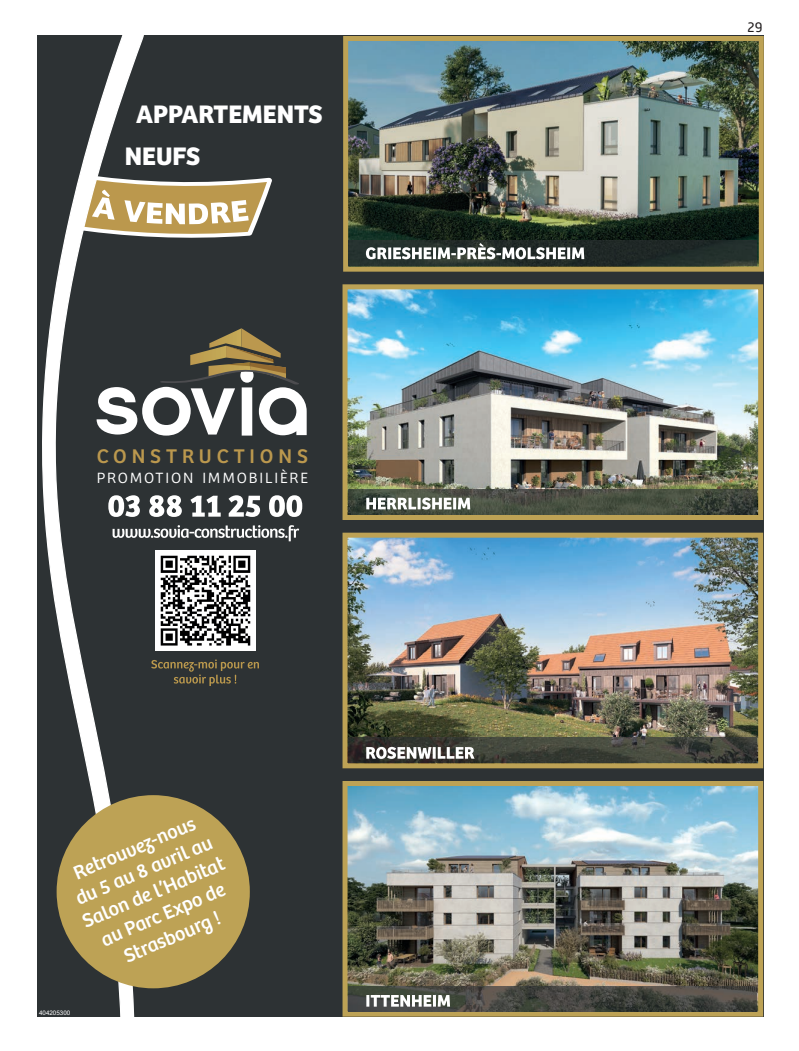
<style>
.page{position:relative;width:799px;height:1051px;background:#fff}
.page>*{position:absolute;margin:0;border:0;box-sizing:border-box;transform-origin:0 0}
.t1{font:700 26.25px/41.9px "Bree";color:#fff}
.t2{font:20.5px "Bree";letter-spacing:.235em;color:#bb984e}
.t3{font:20.12px/24.1px "Bree";color:#fff;text-align:center}
.t4{font:300 15.38px "Bree";letter-spacing:.12em;color:#fff}
.t5{font:13.75px "Alwyn New Rounded";color:#231f20}
.t6{font:6.25px "Arial";color:#fff}
</style>
<div class="page">
<div style="left:37px;top:35px;width:726px;height:982px;background:#2d3234"></div>
<svg style="left:147px;top:177px;width:125px;height:61px"></svg>
<svg style="left:42px;top:35px;width:105px;height:982px"></svg>
<svg style="left:113px;top:525px;width:186px;height:16px"></svg>
<svg style="left:108px;top:495px;width:194px;height:22px"></svg>
<img style="left:349px;top:42px;width:408px;height:224px">
<div style="left:343px;top:36px;width:420px;height:236px;border:5px solid #bda255"></div>
<img style="left:348px;top:787px;width:409px;height:223px">
<div style="left:342px;top:781px;width:421px;height:235px;border:5px solid #bda255"></div>
<img style="left:348px;top:290px;width:409px;height:224px">
<div style="left:342px;top:284px;width:421px;height:236px;border:5px solid #bda255"></div>
<img style="left:348px;top:538px;width:409px;height:224px">
<div style="left:342px;top:532px;width:421px;height:236px;border:5px solid #bda255"></div>
<img style="left:349px;top:737px;width:407px;height:25px">
<svg style="left:366px;top:747px;width:108px;height:12px"></svg>
<img style="left:349px;top:986px;width:407px;height:25px">
<svg style="left:366px;top:995px;width:84px;height:11px"></svg>
<img style="left:349px;top:489px;width:407px;height:25px">
<svg style="left:366px;top:497px;width:104px;height:12px"></svg>
<img style="left:349px;top:241px;width:407px;height:25px">
<svg style="left:366px;top:243px;width:218px;height:16px"></svg>
<img style="left:155px;top:550px;width:100px;height:100px">
<svg style="left:151px;top:659px;width:108px;height:27px"></svg>
<div style="left:57px;top:795px;width:193px;height:193px;background:#bda255;border-radius:50%"></div>
<svg style="left:97px;top:328px;width:210px;height:107px"></svg>
<h1 class="t1" style="left:125px;top:94px;width:199px;text-indent:11px">APPARTEMENTS<br>NEUFS</h1>
<p class="t2" style="left:97px;top:440px;width:213px">CONSTRUCTIONS</p>
<p class="t4" style="left:97px;top:466px;width:213px">PROMOTION IMMOBILIÈRE</p>
<p class="t3" style="left:60px;top:866px;width:154px;rotate:-23deg">Retrouvez-nous du 5 au 8 avril au<br>Salon de l’Habitat au Parc Expo de<br>Strasbourg !</p>
<p class="t6" style="left:39px;top:1008px;width:33px">404205300</p>
<p class="t5" style="left:747px;top:19px;width:16px">29</p>
</div>
